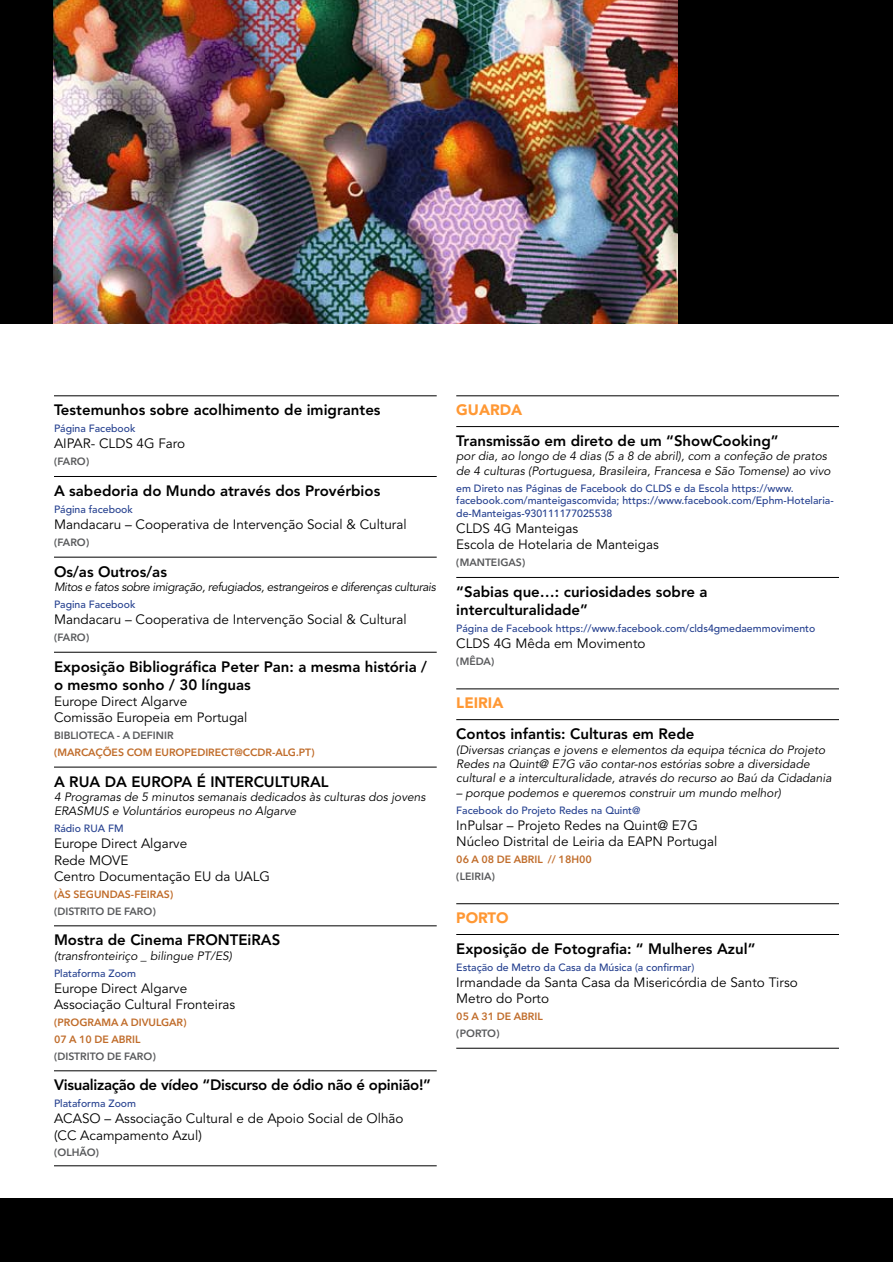
<style>
.page{position:relative;width:893px;height:1263px;background:#fff}
.page>*{position:absolute;margin:0;border:0;box-sizing:border-box;transform-origin:0 0}
.t1{font:800 15px/18px "Avenir LT Std";color:#000}
.t2{font:800 15px "Avenir LT Std";letter-spacing:-.02em;color:#000}
.t3{font:900 15px "Avenir LT Std";color:#ff9834}
.t4{font:13.5px/16.2px "Avenir LT Std";color:#000}
.t5{font:italic 12px/14.4px "Avenir LT Std";color:#000}
.t6{font:italic 12px "Avenir LT Std";letter-spacing:-.03em;color:#000}
.t7{font:500 10.5px/12.6px "Avenir LT Std";color:#25408f}
.t8{font:600 10.5px/16.8px "Avenir Next LT Pro";color:#c06c2a}
.t9{font:600 10.5px "Avenir Next LT Pro";color:#58595b}
</style>
<div class="page">
<div style="left:0;top:1199px;width:892px;height:63px;background:#000"></div>
<div style="left:0;top:0;width:892px;height:324px;background:#000"></div>
<img style="left:53px;top:0;width:624px;height:324px">
<hr style="left:54px;top:395px;width:383px;height:1px;background:#000">
<hr style="left:54px;top:476px;width:383px;height:1px;background:#000">
<hr style="left:54px;top:557px;width:383px;height:1px;background:#000">
<hr style="left:54px;top:652px;width:383px;height:1px;background:#000">
<hr style="left:54px;top:767px;width:383px;height:1px;background:#000">
<hr style="left:54px;top:925px;width:383px;height:1px;background:#000">
<hr style="left:54px;top:1070px;width:383px;height:1px;background:#000">
<hr style="left:456px;top:395px;width:383px;height:1px;background:#000">
<hr style="left:456px;top:426px;width:383px;height:1px;background:#000">
<hr style="left:456px;top:577px;width:383px;height:1px;background:#000">
<hr style="left:456px;top:688px;width:383px;height:1px;background:#000">
<hr style="left:456px;top:719px;width:383px;height:1px;background:#000">
<hr style="left:456px;top:903px;width:383px;height:1px;background:#000">
<hr style="left:456px;top:934px;width:383px;height:1px;background:#000">
<hr style="left:456px;top:1048px;width:383px;height:1px;background:#000">
<hr style="left:54px;top:1165px;width:383px;height:1px;background:#000">
<p class="t1" style="left:54px;top:401px;width:328px">Testemunhos sobre acolhimento de imigrantes</p>
<p class="t7" style="left:54px;top:422px;width:83px">Página Facebook</p>
<p class="t4" style="left:54px;top:436px;width:133px">AIPAR- CLDS 4G Faro</p>
<p class="t9" style="left:54px;top:455px;width:37px">(FARO)</p>
<p class="t1" style="left:54px;top:482px;width:328px">A sabedoria do Mundo através dos Provérbios</p>
<p class="t7" style="left:54px;top:503px;width:81px">Página facebook</p>
<p class="t4" style="left:54px;top:517px;width:354px">Mandacaru – Cooperativa de Intervenção Social &amp; Cultural</p>
<p class="t9" style="left:54px;top:536px;width:37px">(FARO)</p>
<p class="t1" style="left:54px;top:562px;width:115px">Os/as Outros/as</p>
<p class="t6" style="left:54px;top:580px;width:383px">Mitos e fatos sobre imigração, refugiados, estrangeiros e diferenças culturais</p>
<p class="t7" style="left:54px;top:598px;width:83px">Pagina Facebook</p>
<p class="t4" style="left:54px;top:612px;width:354px">Mandacaru – Cooperativa de Intervenção Social &amp; Cultural</p>
<p class="t9" style="left:54px;top:631px;width:37px">(FARO)</p>
<p class="t1" style="left:54px;top:657px;width:375px">Exposição Bibliográfica Peter Pan: a mesma história / o mesmo sonho / 30 línguas</p>
<p class="t4" style="left:54px;top:693px;width:195px">Europe Direct Algarve<br>Comissão Europeia em Portugal</p>
<p class="t9" style="left:54px;top:729px;width:121px">BIBLIOTECA - A DEFINIR</p>
<p class="t8" style="left:54px;top:744px;width:262px">(MARCAÇÕES COM EUROPEDIRECT@CCDR-ALG.PT)</p>
<p class="t1" style="left:54px;top:772px;width:166px">A RUA DA EUROPA É INTER</p>
<p class="t1" style="left:254px;top:772px;width:75px">CULTURAL</p>
<p class="t5" style="left:54px;top:790px;width:373px">4 Programas de 5 minutos semanais dedicados às culturas dos jovens<br>ERASMUS e Voluntários europeus no Algarve</p>
<p class="t7" style="left:54px;top:822px;width:71px">Rádio RUA FM</p>
<p class="t4" style="left:54px;top:836px;width:218px">Europe Direct Algarve<br>Rede MOVE<br>Centro Documentação EU da UALG</p>
<p class="t8" style="left:54px;top:885px;width:121px">(ÀS SEGUNDAS-FEIRAS)</p>
<p class="t9" style="left:54px;top:904px;width:103px">(DISTRITO DE FARO)</p>
<p class="t1" style="left:54px;top:931px;width:175px">Mostra de Cinema FRONTE</p>
<p class="t1" style="left:248px;top:931px;width:33px">iRAS</p>
<p class="t5" style="left:54px;top:949px;width:179px">(transfronteiriço _ bilingue PT/ES)</p>
<p class="t7" style="left:54px;top:967px;width:84px">Plataforma Zoom</p>
<p class="t4" style="left:54px;top:980px;width:183px">Europe Direct Algarve<br>Associação Cultural Fronteiras</p>
<p class="t8" style="left:54px;top:1014px;width:134px">(PROGRAMA A DIVULGAR)<br>07 A 10 DE ABRIL</p>
<p class="t9" style="left:54px;top:1049px;width:103px">(DISTRITO DE FARO)</p>
<p class="t2" style="left:54px;top:1076px;width:378px">Visualização de vídeo “Discurso de ódio não é opinião!”</p>
<p class="t7" style="left:54px;top:1097px;width:84px">Plataforma Zoom</p>
<p class="t4" style="left:54px;top:1111px;width:351px">ACASO – Associação Cultural e de Apoio Social de Olhão (CC Acampamento Azul)</p>
<p class="t9" style="left:54px;top:1146px;width:47px">(OLHÃO)</p>
<p class="t3" style="left:456px;top:401px;width:68px">GUARDA</p>
<p class="t1" style="left:456px;top:432px;width:324px">Transmissão em direto de um “ShowCooking”</p>
<p class="t5" style="left:456px;top:449px;width:376px">por dia, ao longo de 4 dias (5 a 8 de abril), com a confeção de pratos de 4 culturas (Portuguesa, Brasileira, Francesa e São Tomense) ao vivo</p>
<p class="t7" style="left:456px;top:482px;width:379px">em Direto nas Páginas de Facebook do CLDS e da Escola https://www. facebook.com/manteigascomvida; https://www.facebook.com/Ephm-Hotelaria&shy;de-Manteigas-930111177025538</p>
<p class="t4" style="left:456px;top:521px;width:204px">CLDS 4G Manteigas<br>Escola de Hotelaria de Manteigas</p>
<p class="t9" style="left:456px;top:556px;width:71px">(MANTEIGAS)</p>
<p class="t1" style="left:456px;top:583px;width:253px">“Sabias que…: curiosidades sobre a interculturalidade”</p>
<p class="t7" style="left:456px;top:622px;width:361px">Página de Facebook https://www.facebook.com/clds4gmedaemmovimento</p>
<p class="t4" style="left:456px;top:636px;width:191px">CLDS 4G Mêda em Movimento</p>
<p class="t9" style="left:456px;top:655px;width:40px">(M ÊDA)</p>
<p class="t3" style="left:456px;top:694px;width:49px">LEIRIA</p>
<p class="t1" style="left:456px;top:725px;width:240px">Contos infantis: Culturas em Rede</p>
<p class="t5" style="left:456px;top:742px;width:377px">(Diversas crianças e jovens e elementos da equipa técnica do Projeto<br>Redes na Quint@ E7G vão contar-nos estórias sobre a diversidade cultural e a interculturalidade, através do recurso ao Baú da Cidadania</p>
<p class="t5" style="left:456px;top:786px;width:326px">– porque podemos e queremos construir um mundo melhor)</p>
<p class="t7" style="left:456px;top:804px;width:186px">Facebook do Projeto Redes na Quint@</p>
<p class="t4" style="left:456px;top:817px;width:263px">InPulsar – Projeto Redes na Quint@ E7G<br>Núcleo Distrital de Leiria da EAPN Portugal</p>
<p class="t8" style="left:456px;top:851px;width:137px">06 A 08 DE ABRIL // 18H00</p>
<p class="t9" style="left:456px;top:870px;width:40px">(LEIRIA)</p>
<p class="t3" style="left:456px;top:909px;width:54px">PORTO</p>
<p class="t1" style="left:456px;top:940px;width:301px">Exposição de Fotografia: “ Mulheres Azul”</p>
<p class="t7" style="left:456px;top:961px;width:240px">Estação de Metro da Casa da Música (a confirmar)</p>
<p class="t4" style="left:456px;top:975px;width:343px">Irmandade da Santa Casa da Misericórdia de Santo Tirso<br>Metro do Porto</p>
<p class="t8" style="left:456px;top:1008px;width:88px">05 A 31 DE ABRIL</p>
<p class="t9" style="left:456px;top:1027px;width:45px">(PORTO)</p>
</div>
